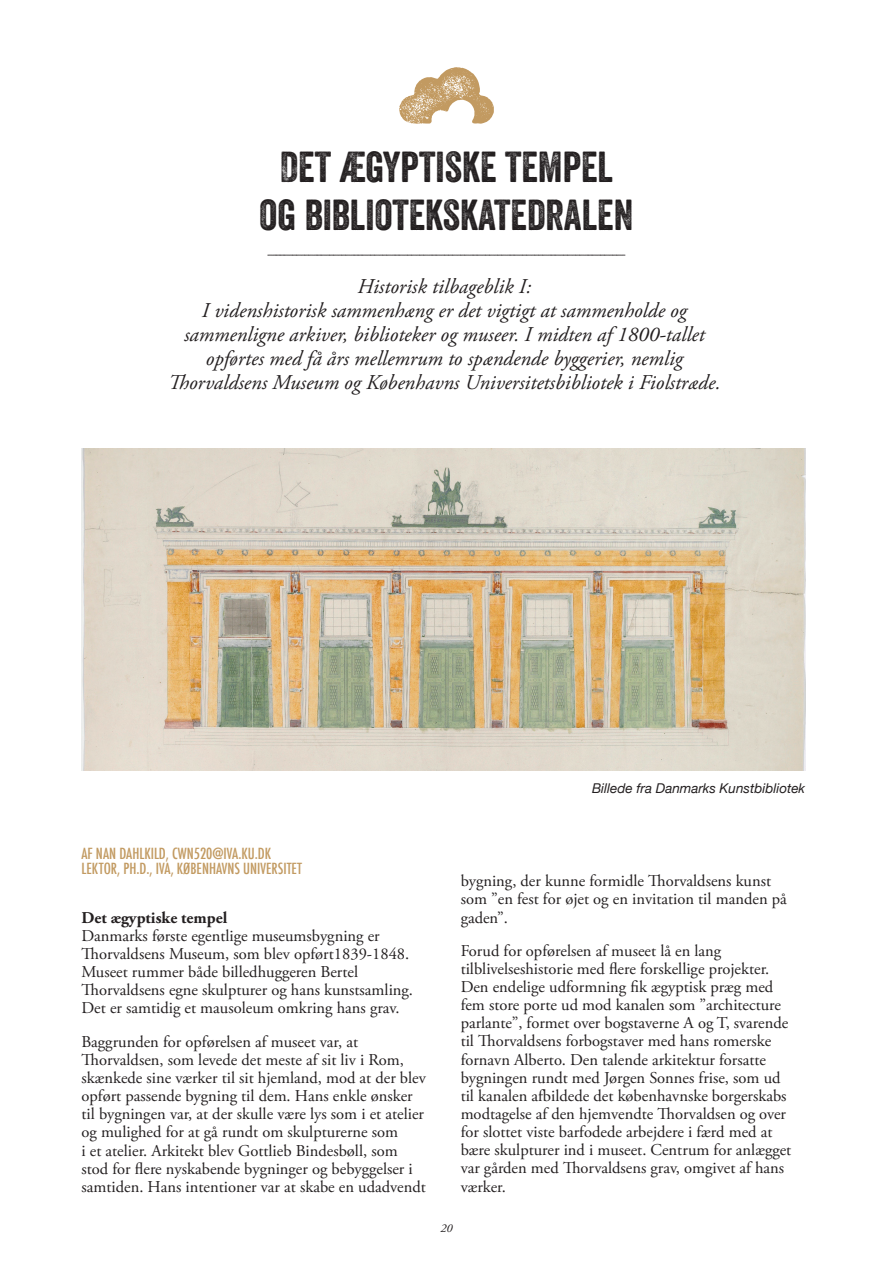
<style>
.page{position:relative;width:893px;height:1263px;background:#fff}
.page>*{position:absolute;margin:0;border:0;box-sizing:border-box;transform-origin:0 0}
.t1{font:104.1px "Veneer Extras";color:#c29a61}
.t2{font:42px/48px "Veneer Two";color:#231f20;text-align:center}
.t3{font:italic 21px/24px "Adobe Garamond Pro";color:#231f20;text-align:center}
.t4{font:16.5px/18.1px "Adobe Garamond Pro";color:#231f20}
.t5{font:700 16.5px "Adobe Garamond Pro";color:#231f20}
.t6{font:500 condensed 15px/15px "Futura";color:#c29a61}
.t7{font:italic 13.5px "Helvetica Neue";color:#231f20}
.t8{font:italic 12px "Adobe Garamond Pro";color:#231f20}
.t9{font:10.5px "Veneer";color:#231f20}
</style>
<div class="page">
<img style="left:81px;top:449px;width:724px;height:321px">
<h1 class="t1" style="left:394px;top:37px;width:107px">R</h1>
<h2 class="t2" style="left:260px;top:143px;width:375px">DET ÆGYPTISKE TEMPEL<br>OG BIBLIOTEKSKATEDRALEN</h2>
<p class="t9" style="left:268px;top:244px;width:359px">_______________________________________________________________________________________</p>
<p class="t3" style="left:168px;top:275px;width:554px">Historisk tilbageblik I:<br>I videnshistorisk sammenhæng er det vigtigt at sammenholde og sammenligne arkiver, biblioteker og museer. I midten af 1800-tallet opførtes med få års mellemrum to spændende byggerier, nemlig Thorvaldsens Museum og Københavns Universitetsbibliotek i Fiolstræde.</p>
<p class="t7" style="left:592px;top:779px;width:215px">Billede fra Danmarks Kunstbibliotek</p>
<p class="t6" style="left:81px;top:846px;width:222px">AF NAN DAHLKILD, CWN520@IVA.KU.DK<br>LEKTOR, PH.D., IVA, KØBENHAVNS UNIVERSITET</p>
<p class="t5" style="left:81px;top:908px;width:147px">Det ægyptiske tempel</p>
<p class="t4" style="left:81px;top:927px;width:333px">Danmarks første egentlige museumsbygning er Thorvaldsens Museum, som blev opført1839-1848.<br>Museet rummer både billedhuggeren Bertel Thorvaldsens egne skulpturer og hans kunstsamling.<br>Det er samtidig et mausoleum omkring hans grav.</p>
<p class="t4" style="left:81px;top:1033px;width:346px">Baggrunden for opførelsen af museet var, at Thorvaldsen, som levede det meste af sit liv i Rom, skænkede sine værker til sit hjemland, mod at der blev opført passende bygning til dem. Hans enkle ønsker til bygningen var, at der skulle være lys som i et atelier og mulighed for at gå rundt om skulpturerne som<br>i et atelier. Arkitekt blev Gottlieb Bindesbøll, som stod for flere nyskabende bygninger og bebyggelser i samtiden. Hans intentioner var at skabe en udadvendt</p>
<p class="t4" style="left:461px;top:872px;width:328px">bygning, der kunne formidle Thorvaldsens kunst som ”en fest for øjet og en invitation til manden på gaden”.</p>
<p class="t4" style="left:461px;top:942px;width:332px">Forud for opførelsen af museet lå en lang tilblivelseshistorie med flere forskellige projekter.<br>Den endelige udformning fik ægyptisk præg med fem store porte ud mod kanalen som ”architecture parlante”, formet over bogstaverne A og T, svarende til Thorvaldsens forbogstaver med hans romerske fornavn Alberto. Den talende arkitektur forsatte bygningen rundt med Jørgen Sonnes frise, som ud til kanalen afbildede det københavnske borgerskabs modtagelse af den hjemvendte Thorvaldsen og over for slottet viste barfodede arbejdere i færd med at bære skulpturer ind i museet. Centrum for anlægget var gården med Thorvaldsens grav, omgivet af hans værker.</p>
<p class="t8" style="left:440px;top:1221px;width:13px">20</p>
</div>
